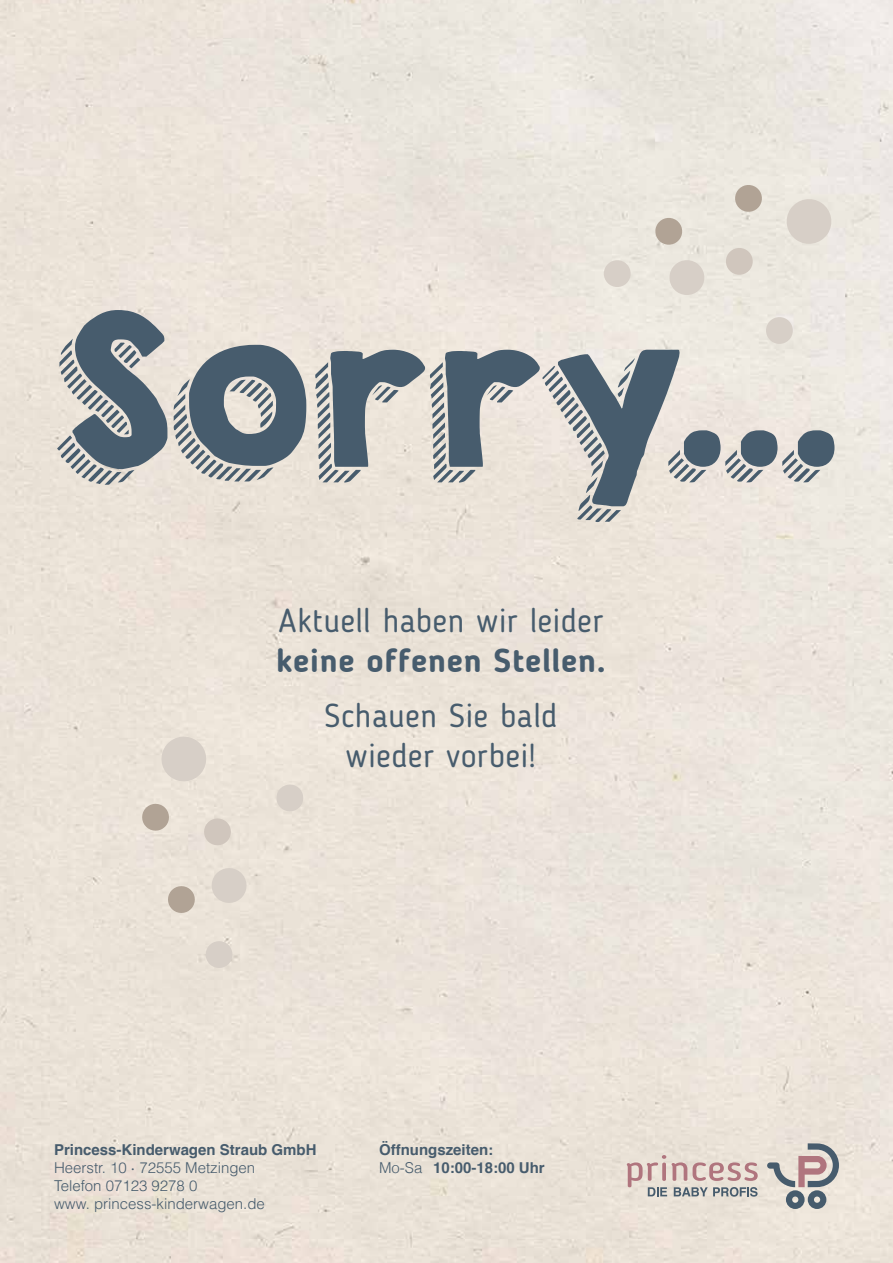
<style>
.page{position:relative;width:893px;height:1263px;background:#fff}
.page>*{position:absolute;margin:0;border:0;box-sizing:border-box;transform-origin:0 0}
.t1{font:185.55px "KGHAPPY";letter-spacing:-.035em;color:#475c6d}
.t2{font:33px/39.6px "Blogger Sans";letter-spacing:.015em;color:#475c6d;text-align:center}
.t3{font:700 33px "Blogger Sans";letter-spacing:.025em;color:#475c6d}
.t4{font:300 15px/18px "Helvetica LT Pro";color:#475c6d}
.t5{font:700 15px/18px "Helvetica";color:#475c6d}
.s1{font-weight:700}
.s2{font-weight:400}
.s3{font-weight:300}
</style>
<div class="page">
<svg style="left:767px;top:1143px;width:72px;height:66px;background:#bcb6b4"></svg>
<svg style="left:627px;top:1155px;width:131px;height:42px;background:#d1c2bd"></svg>
<svg style="left:141px;top:802px;width:30px;height:30px"></svg>
<svg style="left:159px;top:734px;width:50px;height:50px;background:#ded6cd"></svg>
<svg style="left:210px;top:866px;width:39px;height:39px;background:#ded6cd"></svg>
<svg style="left:166px;top:884px;width:30px;height:30px"></svg>
<svg style="left:202px;top:817px;width:31px;height:30px"></svg>
<svg style="left:275px;top:783px;width:30px;height:30px"></svg>
<svg style="left:204px;top:939px;width:30px;height:31px"></svg>
<svg style="left:733px;top:183px;width:31px;height:31px"></svg>
<svg style="left:784px;top:196px;width:50px;height:51px;background:#dfd8d0"></svg>
<svg style="left:667px;top:258px;width:40px;height:39px;background:#dfd8d0"></svg>
<svg style="left:653px;top:216px;width:31px;height:31px"></svg>
<svg style="left:724px;top:246px;width:31px;height:31px"></svg>
<svg style="left:764px;top:315px;width:31px;height:31px"></svg>
<svg style="left:602px;top:258px;width:30px;height:31px"></svg>
<h1 class="t1" style="left:51px;top:249px;width:794px">SORRY...</h1>
<h2 class="t2" style="left:278px;top:601px;width:326px">Aktuell haben wir leider</h2>
<h2 class="t3" style="left:276px;top:640px;width:331px">keine offenen Stellen.</h2>
<h2 class="t2" style="left:324px;top:696px;width:235px">Schauen Sie bald wieder vorbei!</h2>
<p class="t4" style="left:54px;top:1140px;width:264px"><span class="s1">Princess-Kinderwagen Straub GmbH<br></span>Heerstr. 10 <span class="s2">·</span> 72555 Metzingen<br>Telefon 07123 9278 0<br>www. princess-kinderwagen.de</p>
<p class="t5" style="left:379px;top:1141px;width:167px">Öffnungszeiten:<br><span class="s3">Mo-Sa</span> 10:00-18:00 Uhr</p>
</div>
